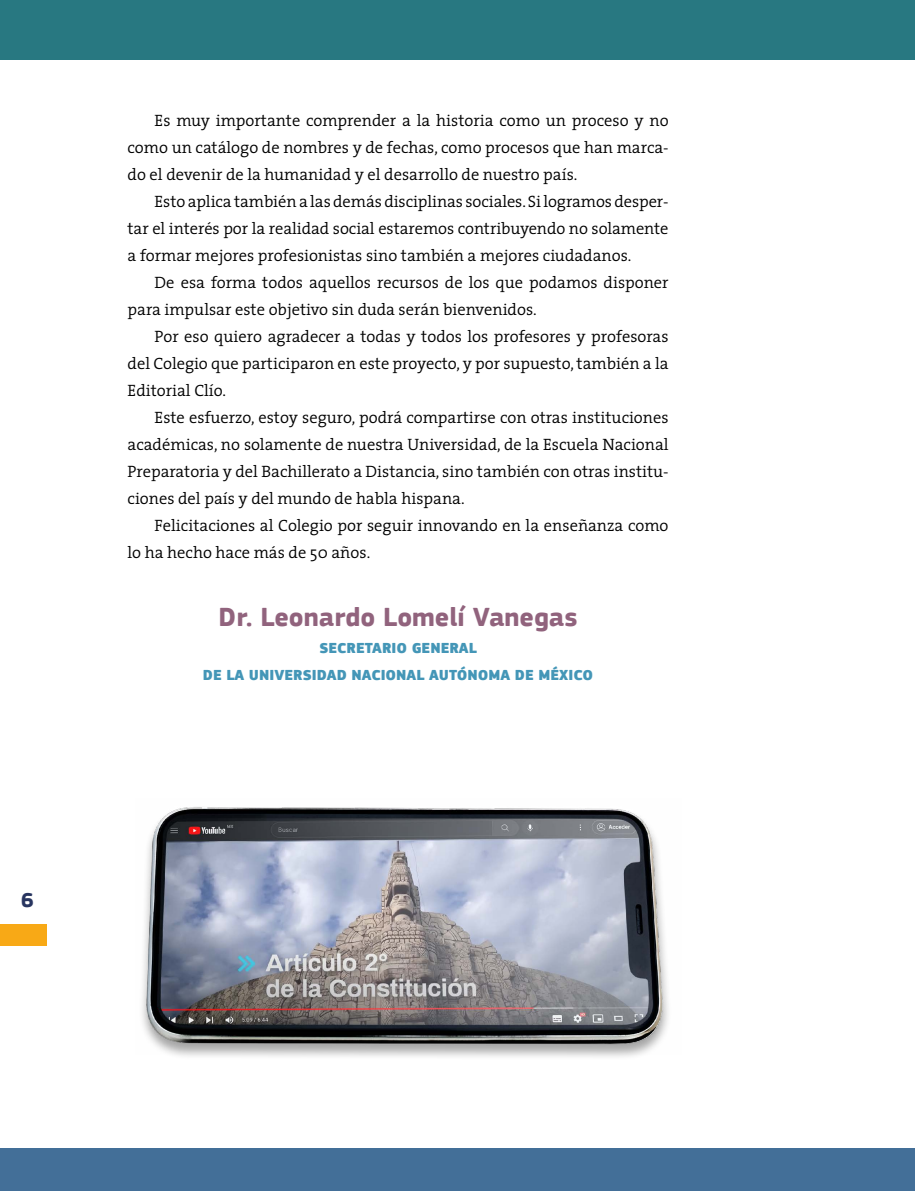
<style>
.page{position:relative;width:915px;height:1191px;background:#fff}
.page>*{position:absolute;margin:0;border:0;box-sizing:border-box;transform-origin:0 0}
.t1{font:700 27px "PF Square Sans Pro";color:#91637d}
.t2{font:700 21px "PF Square Sans Pro";color:#283560}
.t3{font:300 16.5px/27px "The Serif";color:#000;text-align:justify}
.t4{font:900 15px/27px "PF Square Sans Pro";color:#4496b7;text-align:center}
</style>
<div class="page">
<div style="left:0;top:0;width:914px;height:60px;background:#287881"></div>
<div style="left:0;top:1147px;width:914px;height:44px;background:#436f98"></div>
<div style="left:0;top:924px;width:47px;height:21px;background:#f8a916"></div>
<div style="left:138px;top:806px;width:533px;height:255px;background:#000;opacity:.35"></div>
<img style="left:143px;top:807px;width:524px;height:248px">
<p class="t2" style="left:21px;top:887px;width:14px">6</p>
<p class="t3" style="left:128px;top:106px;width:542px;text-indent:27px">Es muy importante comprender a la historia como un proceso y no como un catálogo de nombres y de fechas, como procesos que han marca&shy;do el devenir de la humanidad y el desarrollo de nuestro país.</p>
<p class="t3" style="left:128px;top:187px;width:542px;text-indent:27px">Esto aplica también a las demás disciplinas sociales. Si logramos desper&shy;tar el interés por la realidad social estaremos contribuyendo no solamente a formar mejores profesionistas sino también a mejores ciudadanos.</p>
<p class="t3" style="left:128px;top:268px;width:542px;text-indent:27px">De esa forma todos aquellos recursos de los que podamos disponer para impulsar este objetivo sin duda serán bienvenidos.</p>
<p class="t3" style="left:128px;top:322px;width:542px;text-indent:27px">Por eso quiero agradecer a todas y todos los profesores y profesoras del Colegio que participaron en este proyecto, y por supuesto, también a la Editorial Clío.</p>
<p class="t3" style="left:128px;top:403px;width:542px;text-indent:27px">Este esfuerzo, estoy seguro, podrá compartirse con otras instituciones académicas, no solamente de nuestra Universidad, de la Escuela Nacional Preparatoria y del Bachillerato a Distancia, sino también con otras institu&shy;ciones del país y del mundo de habla hispana.</p>
<p class="t3" style="left:128px;top:511px;width:542px;text-indent:27px">Felicitaciones al Colegio por seguir innovando en la enseñanza como lo ha hecho hace más de 50 años.</p>
<h1 class="t1" style="left:218px;top:600px;width:360px">Dr. Leonardo Lomelí Vanegas</h1>
<p class="t4" style="left:203px;top:635px;width:392px">SECRETARIO GENERAL<br>DE LA UNIVERSIDAD NACIONAL AUTÓNOMA DE MÉXICO</p>
</div>
